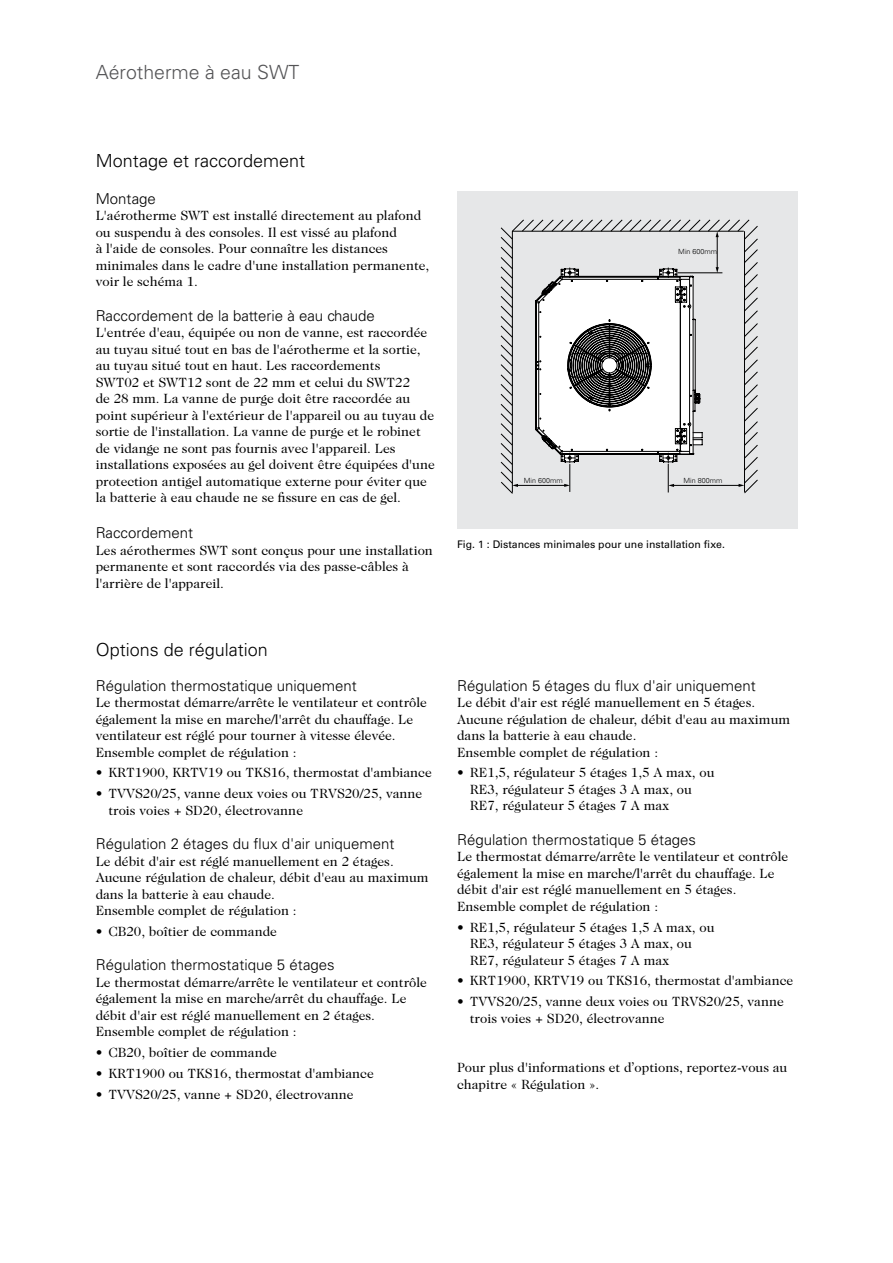
<style>
.page{position:relative;width:893px;height:1263px;background:#fff}
.page>*{position:absolute;margin:0;border:0;box-sizing:border-box;transform-origin:0 0}
.t1{font:300 19.5px "Univers";color:#545456}
.t2{font:300 18px "Univers";color:#000}
.t3{font:300 15px "Univers";color:#000}
.t4{font:13.5px/16.5px "Caslon Two Twenty Four";color:#000}
.t5{font:10.5px "Univers";color:#000}
.t6{font:300 7.05px "Univers";color:#000}
</style>
<div class="page">
<div style="left:457px;top:192px;width:340px;height:337px;background:#e6e7e8"></div>
<svg style="left:501px;top:220px;width:257px;height:273px"></svg>
<h1 class="t1" style="left:96px;top:61px;width:205px">Aérotherme à eau SWT</h1>
<h2 class="t2" style="left:96px;top:150px;width:211px">Montage et raccordement</h2>
<p class="t3" style="left:96px;top:189px;width:62px">Montage</p>
<p class="t4" style="left:96px;top:207px;width:335px">L'aérotherme SWT est installé directement au plafond ou suspendu à des consoles. Il est vissé au plafond<br>à l'aide de consoles. Pour connaître les distances minimales dans le cadre d'une installation permanente, voir le schéma 1.</p>
<p class="t3" style="left:96px;top:306px;width:281px">Raccordement de la batterie à eau chaude</p>
<p class="t4" style="left:96px;top:324px;width:341px">L'entrée d'eau, équipée ou non de vanne, est raccordée au tuyau situé tout en bas de l'aérotherme et la sortie, au tuyau situé tout en haut. Les raccordements<br>SWT02 et SWT12 sont de 22 mm et celui du SWT22<br>de 28 mm. La vanne de purge doit être raccordée au point supérieur à l'extérieur de l'appareil ou au tuyau de sortie de l'installation. La vanne de purge et le robinet de vidange ne sont pas fournis avec l'appareil. Les installations exposées au gel doivent être équipées d'une protection antigel automatique externe pour éviter que la batterie à eau chaude ne se fissure en cas de gel.</p>
<p class="t3" style="left:96px;top:524px;width:99px">Raccordement</p>
<p class="t4" style="left:96px;top:542px;width:339px">Les aérothermes SWT sont conçus pour une installation permanente et sont raccordés via des passe-câbles à l'arrière de l'appareil.</p>
<h2 class="t2" style="left:96px;top:639px;width:174px">Options de régulation</h2>
<p class="t3" style="left:96px;top:676px;width:263px">Régulation thermostatique uniquement</p>
<p class="t4" style="left:96px;top:694px;width:333px">Le thermostat démarre/arrête le ventilateur et contrôle également la mise en marche/l'arrêt du chauffage. Le ventilateur est réglé pour tourner à vitesse élevée.<br>Ensemble complet de régulation :</p>
<p class="t4" style="left:96px;top:764px;width:338px">• KRT1900, KRTV19 ou TKS16, thermostat d'ambiance</p>
<p class="t4" style="left:108px;top:785px;width:315px;text-indent:-13px">• TVVS20/25, vanne deux voies ou TRVS20/25, vanne trois voies + SD20, électrovanne</p>
<p class="t3" style="left:96px;top:835px;width:300px">Régulation 2 étages du flux d'air uniquement</p>
<p class="t4" style="left:96px;top:853px;width:335px">Le débit d'air est réglé manuellement en 2 étages.<br>Aucune régulation de chaleur, débit d'eau au maximum dans la batterie à eau chaude.<br>Ensemble complet de régulation :</p>
<p class="t4" style="left:96px;top:923px;width:183px">• CB20, boîtier de commande</p>
<p class="t3" style="left:96px;top:956px;width:241px">Régulation thermostatique 5 étages</p>
<p class="t4" style="left:96px;top:974px;width:333px">Le thermostat démarre/arrête le ventilateur et contrôle également la mise en marche/arrêt du chauffage. Le débit d'air est réglé manuellement en 2 étages.<br>Ensemble complet de régulation :</p>
<p class="t4" style="left:96px;top:1044px;width:183px">• CB20, boîtier de commande</p>
<p class="t4" style="left:96px;top:1065px;width:280px">• KRT1900 ou TKS16, thermostat d'ambiance</p>
<p class="t4" style="left:96px;top:1086px;width:259px">• TVVS20/25, vanne + SD20, électrovanne</p>
<p class="t6" style="left:678px;top:247px;width:40px">Min 600mm</p>
<p class="t6" style="left:524px;top:476px;width:40px">Min 600mm</p>
<p class="t6" style="left:684px;top:476px;width:40px">Min 800mm</p>
<p class="t5" style="left:457px;top:538px;width:269px">Fig. 1 : Distances minimales pour une installation fixe.</p>
<p class="t3" style="left:457px;top:676px;width:300px">Régulation 5 étages du flux d'air uniquement</p>
<p class="t4" style="left:457px;top:694px;width:335px">Le débit d'air est réglé manuellement en 5 étages.<br>Aucune régulation de chaleur, débit d'eau au maximum dans la batterie à eau chaude.<br>Ensemble complet de régulation :</p>
<p class="t4" style="left:470px;top:764px;width:246px;text-indent:-13px">• RE1,5, régulateur 5 étages 1,5 A max, ou<br>RE3, régulateur 5 étages 3 A max, ou<br>RE7, régulateur 5 étages 7 A max</p>
<p class="t3" style="left:457px;top:831px;width:241px">Régulation thermostatique 5 étages</p>
<p class="t4" style="left:457px;top:848px;width:333px">Le thermostat démarre/arrête le ventilateur et contrôle également la mise en marche/l'arrêt du chauffage. Le débit d'air est réglé manuellement en 5 étages.<br>Ensemble complet de régulation :</p>
<p class="t4" style="left:470px;top:919px;width:246px;text-indent:-13px">• RE1,5, régulateur 5 étages 1,5 A max, ou<br>RE3, régulateur 5 étages 3 A max, ou<br>RE7, régulateur 5 étages 7 A max</p>
<p class="t4" style="left:457px;top:972px;width:338px">• KRT1900, KRTV19 ou TKS16, thermostat d'ambiance</p>
<p class="t4" style="left:470px;top:993px;width:315px;text-indent:-13px">• TVVS20/25, vanne deux voies ou TRVS20/25, vanne trois voies + SD20, électrovanne</p>
<p class="t4" style="left:457px;top:1059px;width:332px">Pour plus d'informations et d’options, reportez-vous au chapitre « Régulation ».</p>
</div>
